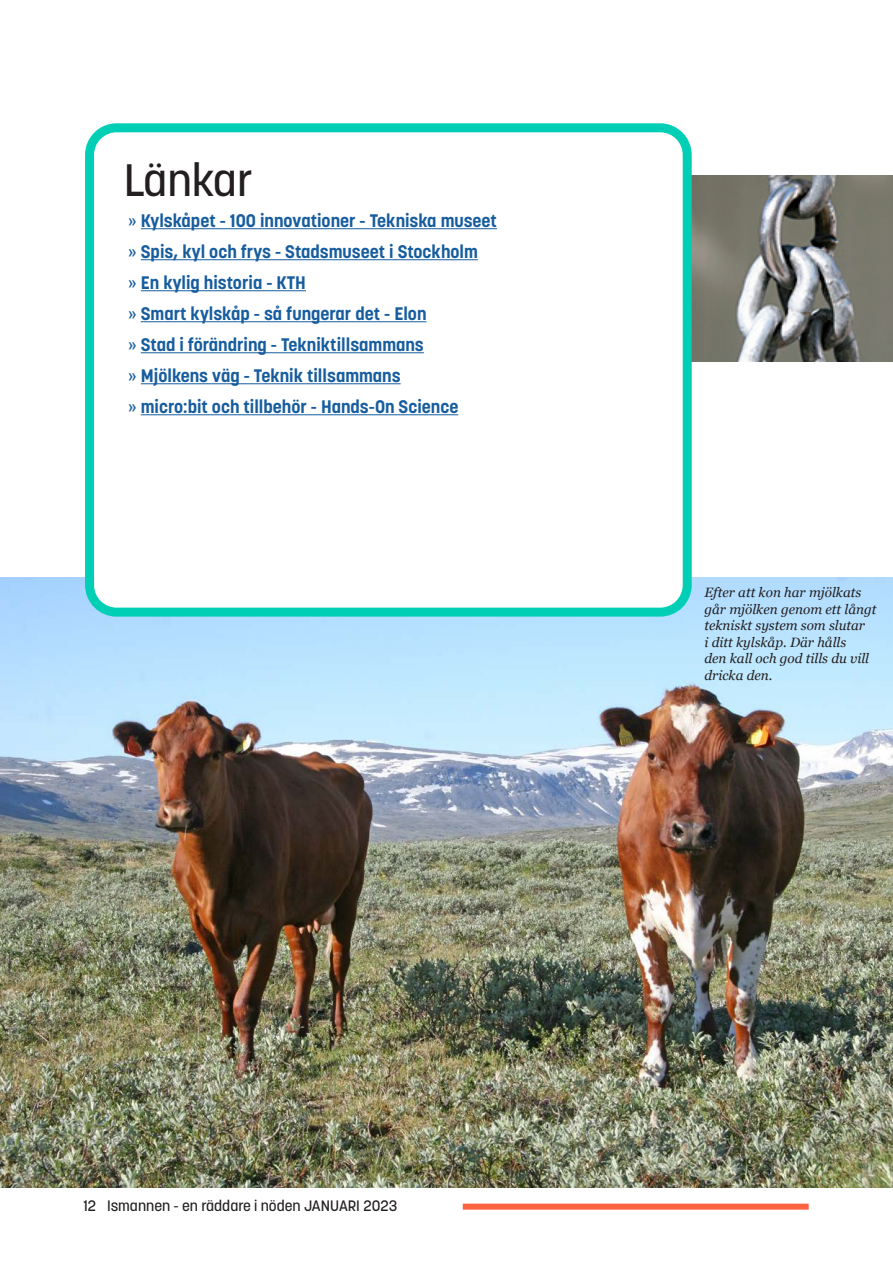
<style>
.page{position:relative;width:893px;height:1263px;background:#fff}
.page>*{position:absolute;margin:0;border:0;box-sizing:border-box;transform-origin:0 0}
.Rubriknivå_2{font:500 45px "Korolev Li U";color:#231f20}
.link_punktlista{font:700 18px "Korolev Li U";color:#175d9e}
.t1{font:500 15px "Korolev Li U";color:#231f20}
.Bildtext{font:italic 13.5px/16.5px "Georgia";color:#231f20}
.s1{font-weight:500}
</style>
<div class="page">
<div style="left:463px;top:1203px;width:346px;height:6px;background:#ff6442"></div>
<img style="left:0;top:578px;width:893px;height:609px">
<img style="left:692px;top:176px;width:201px;height:185px">
<div style="left:90px;top:128px;width:597px;height:484px;background:#fff;border-radius:27px"></div>
<hr style="left:141px;top:228px;width:356px;height:1px;background:#175d9e">
<hr style="left:141px;top:259px;width:337px;height:1px;background:#175d9e">
<hr style="left:141px;top:290px;width:165px;height:1px;background:#175d9e">
<hr style="left:141px;top:321px;width:285px;height:1px;background:#175d9e">
<hr style="left:141px;top:352px;width:283px;height:1px;background:#175d9e">
<hr style="left:141px;top:383px;width:260px;height:1px;background:#175d9e">
<hr style="left:141px;top:414px;width:317px;height:1px;background:#175d9e">
<div style="left:85px;top:123px;width:607px;height:494px;border:9px solid #00cfb6;border-radius:27px"></div>
<h2 class="Rubriknivå_2" style="left:124px;top:150px;width:131px">Länkar</h2>
<p class="link_punktlista" style="left:128px;top:209px;width:370px"><span class="s1">»</span> Kylskåpet - 100 innovationer - Tekniska museet</p>
<p class="link_punktlista" style="left:128px;top:240px;width:351px"><span class="s1">»</span> Spis, kyl och frys - Stadsmuseet i Stockholm</p>
<p class="link_punktlista" style="left:128px;top:271px;width:179px"><span class="s1">»</span> En kylig historia - KTH</p>
<p class="link_punktlista" style="left:128px;top:302px;width:300px"><span class="s1">»</span> Smart kylskåp - så fungerar det - Elon</p>
<p class="link_punktlista" style="left:128px;top:333px;width:297px"><span class="s1">»</span> Stad i förändring - Tekniktillsammans</p>
<p class="link_punktlista" style="left:128px;top:364px;width:274px"><span class="s1">»</span> Mjölkens väg - Teknik tillsammans</p>
<p class="link_punktlista" style="left:128px;top:395px;width:332px"><span class="s1">»</span> micro:bit och tillbehör - Hands-On Science</p>
<p class="Bildtext" style="left:704px;top:584px;width:173px">Efter att kon har mjölkats går mjölken genom ett långt tekniskt system som slutar<br>i ditt kylskåp. Där hålls<br>den kall och god tills du vill dricka den.</p>
<p class="t1" style="left:84px;top:1196px;width:315px">12 Ismannen - en räddare i nöden JANUARI 2023</p>
</div>
